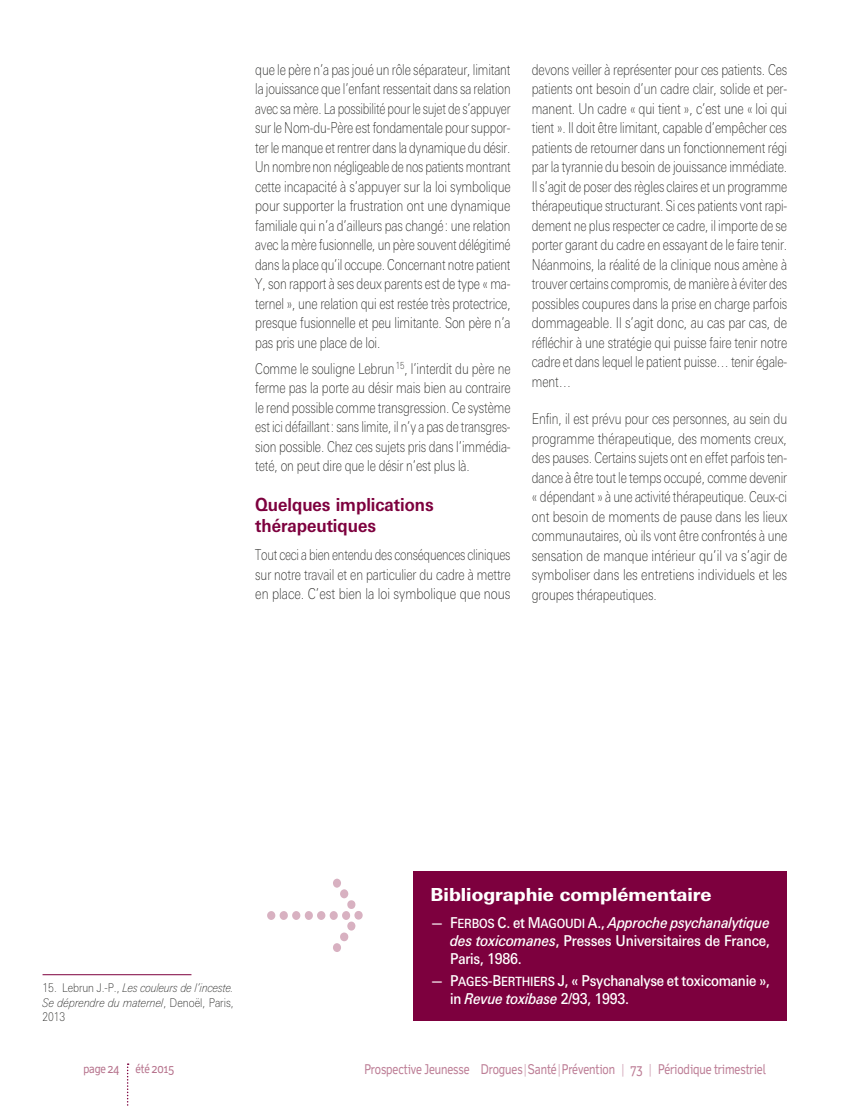
<style>
.page{position:relative;width:851px;height:1106px;background:#fff}
.page>*{position:absolute;margin:0;border:0;box-sizing:border-box;transform-origin:0 0}
.t1{font:700 18px/21px "LT Univers Basic";color:#7d003e;scale:.9 1}
.t2{font:800 18px "LT Univers Basic";color:#fff}
.t3{font:100 15px/19.5px "LT Univers Basic";letter-spacing:-.01em;color:#1d1d1b;text-align:justify;scale:.82 1}
.t4{font:100 15px/19.5px "LT Univers Basic";letter-spacing:-.01em;color:#1d1d1b;text-align:justify;scale:.81 1}
.t5{font:500 15px/18px "LT Univers Basic";letter-spacing:-.01em;color:#fff;text-align:justify;scale:.87 1}
.t6{font:100 15px/19.5px "LT Univers Basic";letter-spacing:-.01em;color:#1d1d1b;text-align:justify;scale:.79 1}
.t7{font:13.5px "Felbridge Std";letter-spacing:-.005em;color:#bd7e96;scale:.83 1}
.t8{font:italic 100 12px/14.4px "LT Univers Basic";color:#1d1d1b;text-align:justify;scale:.88 1}
.t9{font:12px "Felbridge Std";letter-spacing:-.01em;color:#b6728c;scale:.87 1}
.s1{font-style:normal}
.s2{font-family:"LT Univers Basic Medium SC850";font-weight:400}
.s3{font-family:"LT Univers Basic Medium SC850";font-weight:400;font-size:12.75px}
.s4{font-style:italic}
.s5{color:#d8b1c1}
</style>
<div class="page">
<svg style="left:127px;top:1063px;width:2px;height:43px"></svg>
<div style="left:413px;top:871px;width:374px;height:149px;background:#7d003e"></div>
<svg style="left:267px;top:878px;width:95px;height:74px"></svg>
<hr style="left:43px;top:974px;width:148px;height:1px;background:#7d003e">
<p class="t4" style="left:255px;top:60px;width:317px">que le père n’a pas joué un rôle séparateur, limitant la jouissance que l’enfant ressentait dans sa relation avec sa mère. La possibilité pour le sujet de s’appuyer sur le Nom-du-Père est fondamentale pour suppor&shy;ter le manque et rentrer dans la dynamique du désir.<br>Un nombre non négligeable de nos patients montrant cette incapacité à s’appuyer sur la loi symbolique pour supporter la frustration ont une dynamique familiale qui n’a d’ailleurs pas changé: une relation avec la mère fusionnelle, un père souvent délégitimé dans la place qu’il occupe. Concernant notre patient Y, son rapport à ses deux parents est de type « ma&shy;ternel », une relation qui est restée très protectrice, presque fusionnelle et peu limitante. Son père n’a pas pris une place de loi.</p>
<p class="t3" style="left:255px;top:358px;width:313px">Comme le souligne Lebrun <sup>15</sup>, l’interdit du père ne ferme pas la porte au désir mais bien au contraire le rend possible comme transgression. Ce système est ici défaillant: sans limite, il n’y a pas de transgres&shy;sion possible. Chez ces sujets pris dans l’immédia&shy;teté, on peut dire que le désir n’est plus là.</p>
<p class="t1" style="left:255px;top:494px;width:200px">Quelques implications thérapeutiques</p>
<p class="t6" style="left:255px;top:545px;width:325px">Tout ceci a bien entendu des conséquences cliniques sur notre travail et en particulier du cadre à mettre en place. C’est bien la loi symbolique que nous</p>
<p class="t3" style="left:531px;top:60px;width:313px">devons veiller à représenter pour ces patients. Ces patients ont besoin d’un cadre clair, solide et per&shy;manent. Un cadre « qui tient », c’est une « loi qui tient ». Il doit être limitant, capable d’empêcher ces patients de retourner dans un fonctionnement régi par la tyrannie du besoin de jouissance immédiate.<br>Il s’agit de poser des règles claires et un programme thérapeutique structurant. Si ces patients vont rapi&shy;dement ne plus respecter ce cadre, il importe de se porter garant du cadre en essayant de le faire tenir.<br>Néanmoins, la réalité de la clinique nous amène à trouver certains compromis, de manière à éviter des possibles coupures dans la prise en charge parfois dommageable. Il s’agit donc, au cas par cas, de réfléchir à une stratégie qui puisse faire tenir notre cadre et dans lequel le patient puisse… tenir égale&shy;ment…</p>
<p class="t3" style="left:531px;top:409px;width:313px">Enfin, il est prévu pour ces personnes, au sein du programme thérapeutique, des moments creux, des pauses. Certains sujets ont en effet parfois ten&shy;dance à être tout le temps occupé, comme devenir « dépendant » à une activité thérapeutique. Ceux-ci ont besoin de moments de pause dans les lieux communautaires, où ils vont être confrontés à une sensation de manque intérieur qu’il va s’agir de symboliser dans les entretiens individuels et les groupes thérapeutiques.</p>
<p class="t8" style="left:43px;top:980px;width:219px"><span class="s1">15. Lebrun J.-P.,</span> Les couleurs de l’inceste.<br>Se déprendre du maternel<span class="s1">, Denoël, Paris, 2013</span></p>
<p class="t2" style="left:430px;top:883px;width:282px">Bibliographie complémentaire</p>
<p class="t5" style="left:450px;top:913px;width:369px;text-indent:-19px">— <span class="s2">F</span><span class="s3">ERBOS</span> C. et <span class="s2">M</span><span class="s3">AGOUDI</span> A., <span class="s4">Approche psychanalytique des toxicomanes</span>, Presses Universitaires de France, Paris, 1986.</p>
<p class="t5" style="left:450px;top:971px;width:369px;text-indent:-19px">— <span class="s2">P</span><span class="s3">AGES</span><span class="s2">-B</span> <span class="s3">ERTHIERS</span> J, « Psychanalyse et toxicomanie », in <span class="s4">Revue toxibase</span> 2/93, 1993.</p>
<p class="t9" style="left:83px;top:1061px;width:43px">page 24</p>
<p class="t9" style="left:136px;top:1061px;width:46px">été 2015</p>
<p class="t7" style="left:364px;top:1060px;width:485px">Prospective Jeunesse Drogues<span class="s5">|</span>Santé<span class="s5">|</span>Prévention <span class="s5">|</span> 73 <span class="s5">|</span> Périodique trimestriel</p>
</div>
